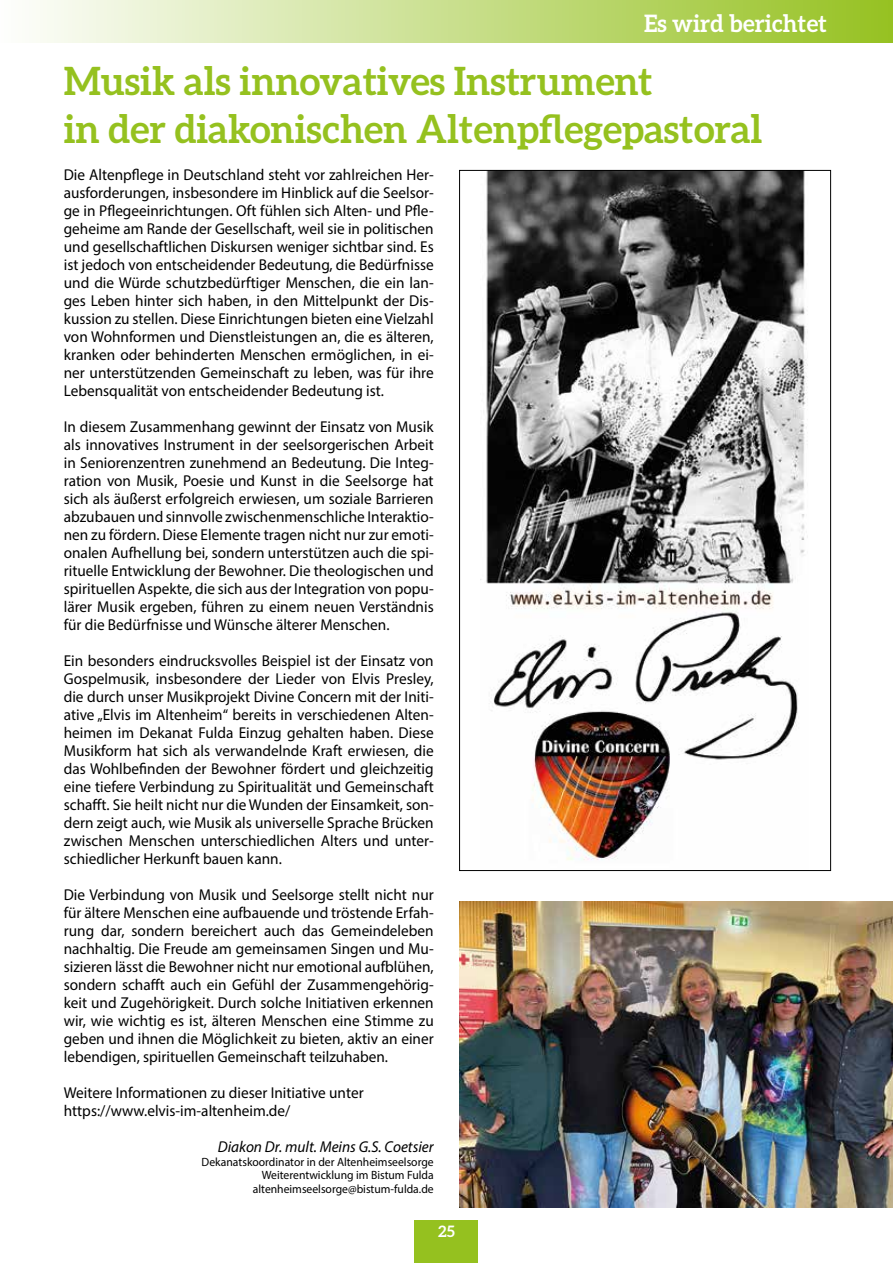
<style>
.page{position:relative;width:893px;height:1263px;background:#fff}
.page>*{position:absolute;margin:0;border:0;box-sizing:border-box;transform-origin:0 0}
.t1{font:700 39px/48px "Aleo";color:#95c11f}
.t2{font:700 24px "Aleo";color:#fff}
.t3{font:15.75px/18px "Myriad Pro";color:#000;text-align:justify}
.t4{font:italic 15.75px "Myriad Pro";color:#000}
.t5{font:700 15.75px "Aleo";color:#fff}
.t6{font:12px/13.5px "Myriad Pro";color:#000;text-align:right}
</style>
<div class="page">
<div style="left:415px;top:1220px;width:63px;height:43px;background:#95c11f"></div>
<div style="left:0;top:0;width:893px;height:43px;background:linear-gradient(to right,#fefefd,#96c122)"></div>
<img style="left:459px;top:901px;width:434px;height:307px">
<img style="left:480px;top:172px;width:328px;height:688px">
<h2 class="t2" style="left:644px;top:10px;width:184px">Es wird berichtet</h2>
<h1 class="t1" style="left:64px;top:56px;width:700px">Musik als innovatives Instrument<br>in der diakonischen Altenpflegepastoral</h1>
<p class="t3" style="left:64px;top:165px;width:371px">Die Altenpflege in Deutschland steht vor zahlreichen Her&shy;ausforderungen, insbesondere im Hinblick auf die Seelsor&shy;ge in Pflegeeinrichtungen. Oft fühlen sich Alten- und Pfle&shy;geheime am Rande der Gesellschaft, weil sie in politischen und gesellschaftlichen Diskursen weniger sichtbar sind. Es ist jedoch von entscheidender Bedeutung, die Bedürfnisse und die Würde schutzbedürftiger Menschen, die ein lan&shy;ges Leben hinter sich haben, in den Mittelpunkt der Dis&shy;kussion zu stellen. Diese Einrichtungen bieten eine Vielzahl von Wohnformen und Dienstleistungen an, die es älteren, kranken oder behinderten Menschen ermöglichen, in ei&shy;ner unterstützenden Gemeinschaft zu leben, was für ihre Lebensqualität von entscheidender Bedeutung ist.</p>
<p class="t3" style="left:64px;top:417px;width:371px">In diesem Zusammenhang gewinnt der Einsatz von Musik als innovatives Instrument in der seelsorgerischen Arbeit in Seniorenzentren zunehmend an Bedeutung. Die Integ&shy;ration von Musik, Poesie und Kunst in die Seelsorge hat sich als äußerst erfolgreich erwiesen, um soziale Barrieren abzubauen und sinnvolle zwischenmenschliche Interaktio&shy;nen zu fördern. Diese Elemente tragen nicht nur zur emoti&shy;onalen Aufhellung bei, sondern unterstützen auch die spi&shy;rituelle Entwicklung der Bewohner. Die theologischen und spirituellen Aspekte, die sich aus der Integration von popu&shy;lärer Musik ergeben, führen zu einem neuen Verständnis für die Bedürfnisse und Wünsche älterer Menschen.</p>
<p class="t3" style="left:64px;top:651px;width:371px">Ein besonders eindrucksvolles Beispiel ist der Einsatz von Gospelmusik, insbesondere der Lieder von Elvis Presley, die durch unser Musikprojekt Divine Concern mit der Initi&shy;ative „Elvis im Altenheim“ bereits in verschiedenen Alten&shy;heimen im Dekanat Fulda Einzug gehalten haben. Diese Musikform hat sich als verwandelnde Kraft erwiesen, die das Wohlbefinden der Bewohner fördert und gleichzeitig eine tiefere Verbindung zu Spiritualität und Gemeinschaft schafft. Sie heilt nicht nur die Wunden der Einsamkeit, son&shy;dern zeigt auch, wie Musik als universelle Sprache Brücken zwischen Menschen unterschiedlichen Alters und unter&shy;schiedlicher Herkunft bauen kann.</p>
<p class="t3" style="left:64px;top:885px;width:371px">Die Verbindung von Musik und Seelsorge stellt nicht nur für ältere Menschen eine aufbauende und tröstende Erfah&shy;rung dar, sondern bereichert auch das Gemeindeleben nachhaltig. Die Freude am gemeinsamen Singen und Mu&shy;sizieren lässt die Bewohner nicht nur emotional aufblühen, sondern schafft auch ein Gefühl der Zusammengehörig&shy;keit und Zugehörigkeit. Durch solche Initiativen erkennen wir, wie wichtig es ist, älteren Menschen eine Stimme zu geben und ihnen die Möglichkeit zu bieten, aktiv an einer lebendigen, spirituellen Gemeinschaft teilzuhaben.</p>
<p class="t3" style="left:64px;top:1083px;width:301px">Weitere Informationen zu dieser Initiative unter https://www.elvis-im-altenheim.de/</p>
<p class="t4" style="left:218px;top:1137px;width:217px">Diakon Dr. mult. Meins G.S. Coetsier</p>
<p class="t6" style="left:202px;top:1155px;width:234px">Dekanatskoordinator in der Altenheimseelsorge<br>Weiterentwicklung im Bistum Fulda altenheimseelsorge@bistum-fulda.de</p>
<p class="t5" style="left:438px;top:1222px;width:18px">25</p>
</div>
